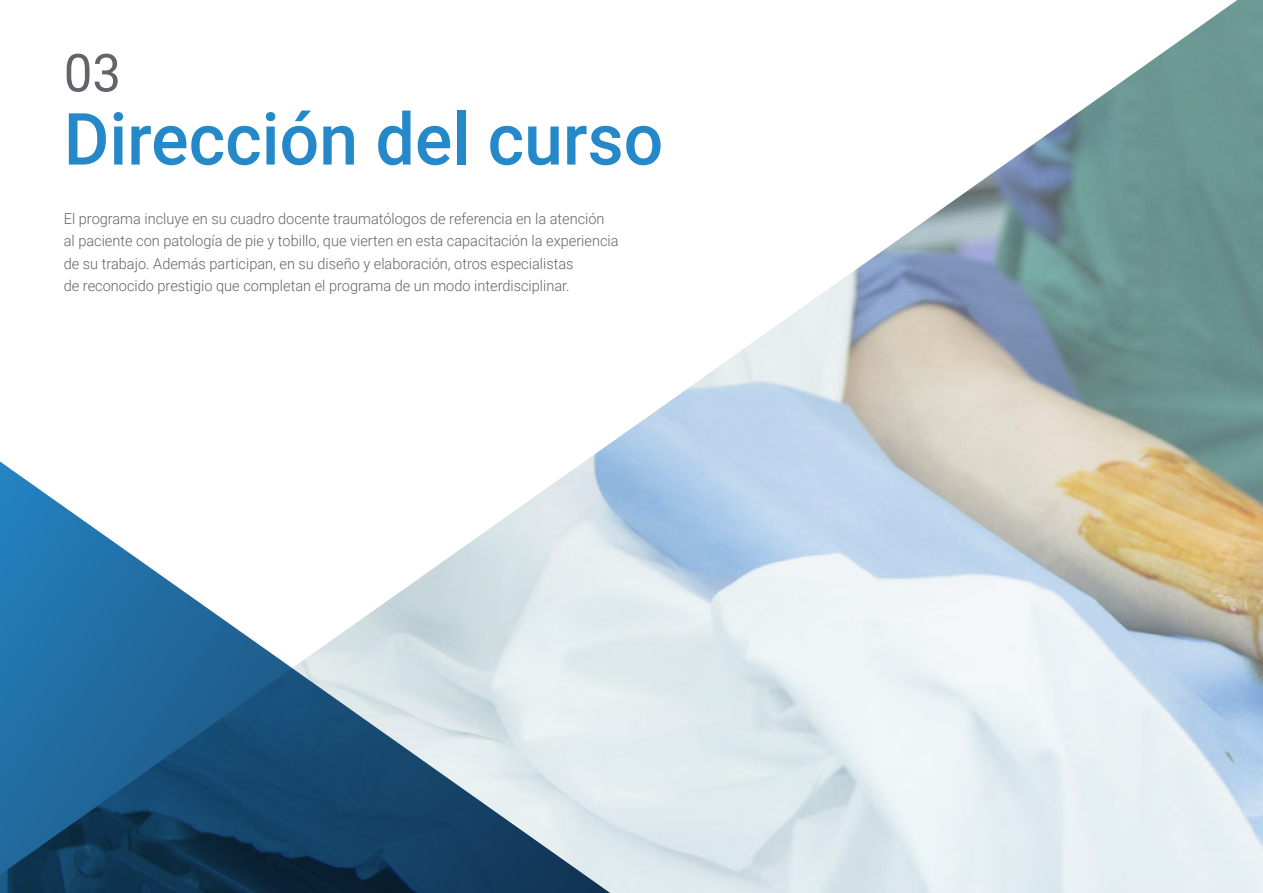
<style>
.page{position:relative;width:1263px;height:893px;background:#fff}
.page>*{position:absolute;margin:0;border:0;box-sizing:border-box;transform-origin:0 0}
.t1{font:500 72px "Roboto";color:#2488c9}
.t2{font:52.5px "Roboto";color:#61646a}
.t3{font:300 15px/22.5px "Roboto";color:#61646a}
</style>
<div class="page">
<img style="left:607px;top:0;width:656px;height:893px">
<svg style="left:0;top:446px;width:640px;height:447px"></svg>
<h2 class="t2" style="left:64px;top:36px;width:59px">03</h2>
<h1 class="t1" style="left:64px;top:89px;width:601px">Dirección del curso</h1>
<p class="t3" style="left:64px;top:207px;width:556px">El programa incluye en su cuadro docente traumatólogos de referencia en la atención al paciente con patología de pie y tobillo, que vierten en esta capacitación la experiencia de su trabajo. Además participan, en su diseño y elaboración, otros especialistas<br>de reconocido prestigio que completan el programa de un modo interdisciplinar.</p>
</div>
